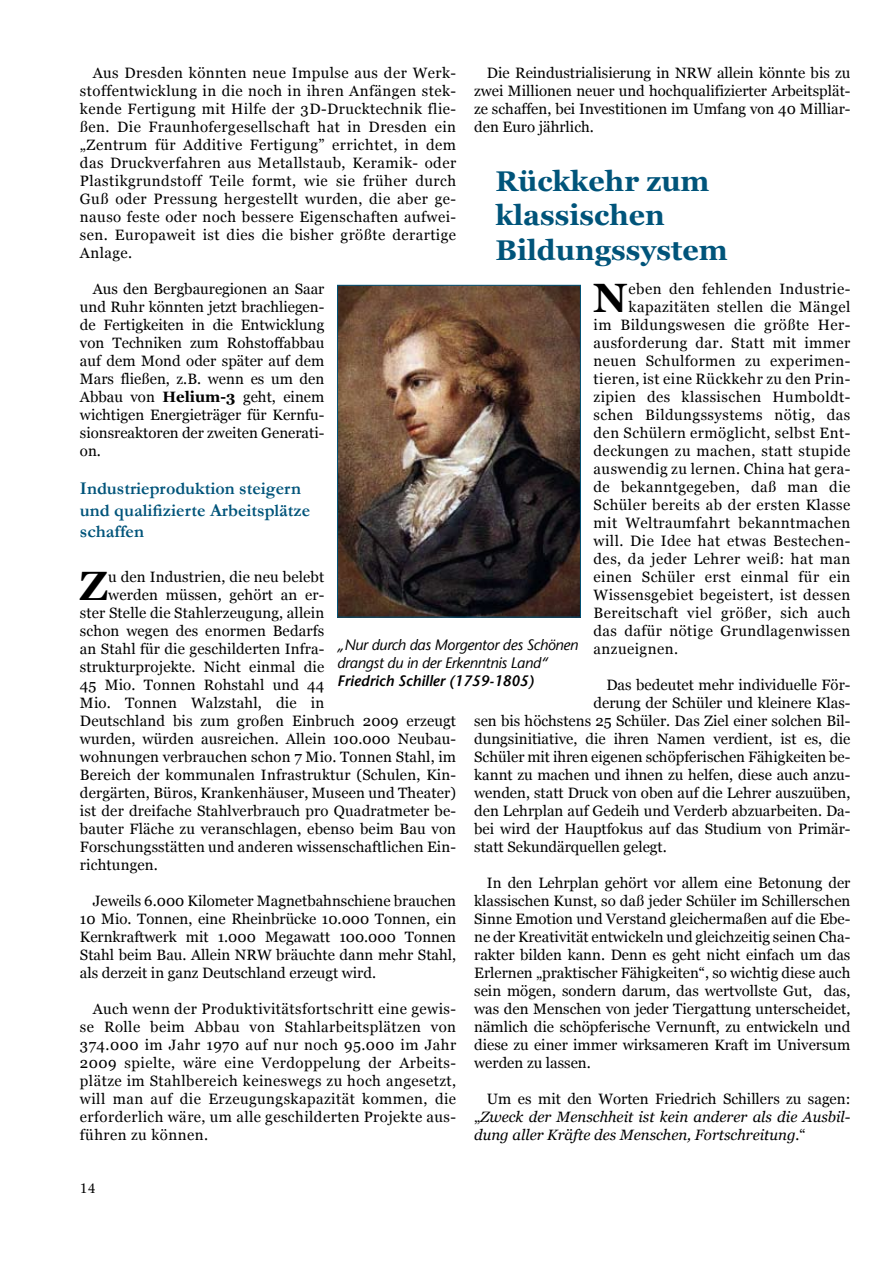
<style>
.page{position:relative;width:893px;height:1263px;background:#fff}
.page>*{position:absolute;margin:0;border:0;box-sizing:border-box;transform-origin:0 0}
.t1{font:700 40.95px "Georgia";color:#000}
.t2{font:700 28.5px/34.2px "Georgia";color:#00547a}
.t3{font:700 18px/21.6px "Garamond";color:#00547a}
.t4{font:15px/18px "Georgia";letter-spacing:.01em;color:#000;text-align:justify}
.t5{font:15px "Georgia";letter-spacing:.03em;color:#000}
.t6{font:italic 15px/18px "Georgia";color:#000;text-align:justify}
.t7{font:italic 15px/18px "Stone Sans LT";letter-spacing:-.02em;color:#000}
.t8{font:13.5px "Stone Serif LT";color:#000}
.s1{font-weight:700}
.s2{font-style:normal}
.s3{font-weight:600}
</style>
<div class="page">
<img style="left:339px;top:287px;width:240px;height:328px">
<div style="left:337px;top:285px;width:244px;height:332px;border:1px solid #00547a"></div>
<p class="t4" style="left:80px;top:63px;width:378px;text-indent:13px">Aus Dresden könnten neue Impulse aus der Werk&shy;stoffentwicklung in die noch in ihren Anfängen stec&shy;kende Fertigung mit Hilfe der 3D-Drucktechnik flie&shy;ßen. Die Fraunhofergesellschaft hat in Dresden ein „Zentrum für Additive Fertigung” errichtet, in dem das Druckverfahren aus Metallstaub, Keramik- oder Plastikgrundstoff Teile formt, wie sie früher durch Guß oder Pressung hergestellt wurden, die aber ge&shy;nauso feste oder noch bessere Eigenschaften aufwei&shy;sen. Europaweit ist dies die bisher größte derartige Anlage.</p>
<p class="t4" style="left:80px;top:279px;width:246px;text-indent:13px">Aus den Bergbauregionen an Saar und Ruhr könnten jetzt brachliegen&shy;de Fertigkeiten in die Entwicklung von Techniken zum Rohstoffabbau auf dem Mond oder später auf dem Mars fließen, z.B. wenn es um den Abbau von <span class="s1">Helium-3</span> geht, einem wichtigen Energieträger für Kernfu&shy;sionsreaktoren der zweiten Generati&shy;on.</p>
<p class="t3" style="left:80px;top:478px;width:232px">Industrieproduktion steigern und qualifizierte Arbeitsplätze schaffen</p>
<p class="t1" style="left:80px;top:562px;width:30px">Z</p>
<p class="t4" style="left:108px;top:567px;width:218px">u den Industrien, die neu belebt</p>
<p class="t4" style="left:474px;top:63px;width:378px;text-indent:13px">Die Reindustrialisierung in NRW allein könnte bis zu zwei Millionen neuer und hochqualifizierter Arbeitsplät&shy;ze schaffen, bei Investitionen im Umfang von 40 Milliar&shy;den Euro jährlich.</p>
<p class="t2" style="left:495px;top:164px;width:234px">Rückkehr zum klassischen<br>Bildungssystem</p>
<p class="t1" style="left:593px;top:274px;width:36px">N</p>
<p class="t5" style="left:629px;top:280px;width:223px">eben den fehlenden Industrie-</p>
<p class="t5" style="left:629px;top:298px;width:223px">kapazitäten stellen die Mängel</p>
<p class="t5" style="left:594px;top:316px;width:258px">im Bildungswesen die größte Her-</p>
<p class="t5" style="left:594px;top:334px;width:258px">ausforderung dar. Statt mit immer</p>
<p class="t5" style="left:594px;top:352px;width:258px">neuen Schulformen zu experimen-</p>
<p class="t5" style="left:594px;top:370px;width:258px">tieren, ist eine Rückkehr zu den Prin-</p>
<p class="t5" style="left:594px;top:388px;width:258px">zipien des klassischen Humboldt-</p>
<p class="t5" style="left:594px;top:406px;width:258px">schen Bildungssystems nötig, das</p>
<p class="t5" style="left:594px;top:424px;width:258px">den Schülern ermöglicht, selbst Ent-</p>
<p class="t5" style="left:594px;top:442px;width:258px">deckungen zu machen, statt stupide</p>
<p class="t5" style="left:594px;top:460px;width:258px">auswendig zu lernen. China hat gera-</p>
<p class="t5" style="left:594px;top:478px;width:258px">de bekanntgegeben, daß man die</p>
<p class="t5" style="left:594px;top:496px;width:258px">Schüler bereits ab der ersten Klasse</p>
<p class="t5" style="left:594px;top:514px;width:258px">mit Weltraumfahrt bekanntmachen</p>
<p class="t5" style="left:594px;top:532px;width:258px">will. Die Idee hat etwas Bestechen-</p>
<p class="t5" style="left:594px;top:550px;width:258px">des, da jeder Lehrer weiß: hat man</p>
<p class="t5" style="left:594px;top:568px;width:258px">einen Schüler erst einmal für ein</p>
<p class="t5" style="left:594px;top:586px;width:258px">Wissensgebiet begeistert, ist dessen</p>
<p class="t5" style="left:594px;top:604px;width:258px">Bereitschaft viel größer, sich auch</p>
<p class="t5" style="left:594px;top:622px;width:258px">das dafür nötige Grundlagenwissen</p>
<p class="t5" style="left:594px;top:640px;width:86px">anzueignen.</p>
<p class="t4" style="left:606px;top:675px;width:246px">Das bedeutet mehr individuelle För-</p>
<p class="t4" style="left:594px;top:693px;width:258px">derung der Schüler und kleinere Klas-</p>
<p class="t4" style="left:474px;top:711px;width:378px">sen bis höchstens 25 Schüler. Das Ziel einer solchen Bil-</p>
<p class="t4" style="left:474px;top:729px;width:378px">dungsinitiative, die ihren Namen verdient, ist es, die</p>
<p class="t4" style="left:474px;top:747px;width:378px">Schüler mit ihren eigenen schöpferischen Fähigkeiten be-</p>
<p class="t4" style="left:474px;top:765px;width:378px">kannt zu machen und ihnen zu helfen, diese auch anzu-</p>
<p class="t4" style="left:474px;top:783px;width:378px">wenden, statt Druck von oben auf die Lehrer auszuüben,</p>
<p class="t4" style="left:474px;top:801px;width:378px">den Lehrplan auf Gedeih und Verderb abzuarbeiten. Da-</p>
<p class="t4" style="left:474px;top:819px;width:378px">bei wird der Hauptfokus auf das Studium von Primär-</p>
<p class="t4" style="left:474px;top:837px;width:194px">statt Sekundärquellen gelegt.</p>
<p class="t4" style="left:474px;top:873px;width:378px;text-indent:13px">In den Lehrplan gehört vor allem eine Betonung der klassischen Kunst, so daß jeder Schüler im Schillerschen Sinne Emotion und Verstand gleichermaßen auf die Ebe&shy;ne der Kreativität entwickeln und gleichzeitig seinen Cha&shy;rakter bilden kann. Denn es geht nicht einfach um das Erlernen „praktischer Fähigkeiten“, so wichtig diese auch sein mögen, sondern darum, das wertvollste Gut, das, was den Menschen von jeder Tiergattung unterscheidet, nämlich die schöpferische Vernunft, zu entwickeln und diese zu einer immer wirksameren Kraft im Universum werden zu lassen.</p>
<p class="t6" style="left:474px;top:1089px;width:378px;text-indent:13px"><span class="s2">Um es mit den Worten Friedrich Schillers zu sagen: „</span>Zweck der Menschheit ist kein anderer als die Ausbil&shy;dung aller Kräfte des Menschen, Fortschreitung.<span class="s2">“</span></p>
<p class="t4" style="left:108px;top:585px;width:218px">werden müssen, gehört an er-</p>
<p class="t4" style="left:80px;top:603px;width:246px">ster Stelle die Stahlerzeugung, allein</p>
<p class="t4" style="left:80px;top:621px;width:246px">schon wegen des enormen Bedarfs</p>
<p class="t4" style="left:80px;top:639px;width:246px">an Stahl für die geschilderten Infra-</p>
<p class="t4" style="left:80px;top:657px;width:246px">strukturprojekte. Nicht einmal die</p>
<p class="t4" style="left:80px;top:675px;width:246px">45 Mio. Tonnen Rohstahl und 44</p>
<p class="t4" style="left:80px;top:693px;width:246px">Mio. Tonnen Walzstahl, die in</p>
<p class="t4" style="left:80px;top:711px;width:378px">Deutschland bis zum großen Einbruch 2009 erzeugt</p>
<p class="t4" style="left:80px;top:729px;width:378px">wurden, würden ausreichen. Allein 100.000 Neubau-</p>
<p class="t4" style="left:80px;top:747px;width:378px">wohnungen verbrauchen schon 7 Mio. Tonnen Stahl, im</p>
<p class="t4" style="left:80px;top:765px;width:378px">Bereich der kommunalen Infrastruktur (Schulen, Kin-</p>
<p class="t4" style="left:80px;top:783px;width:378px">dergärten, Büros, Krankenhäuser, Museen und Theater)</p>
<p class="t4" style="left:80px;top:801px;width:378px">ist der dreifache Stahlverbrauch pro Quadratmeter be-</p>
<p class="t4" style="left:80px;top:819px;width:378px">bauter Fläche zu veranschlagen, ebenso beim Bau von</p>
<p class="t4" style="left:80px;top:837px;width:378px">Forschungsstätten und anderen wissenschaftlichen Ein-</p>
<p class="t4" style="left:80px;top:855px;width:80px">richtungen.</p>
<p class="t4" style="left:80px;top:891px;width:378px;text-indent:13px">Jeweils 6.000 Kilometer Magnetbahnschiene brauchen 10 Mio. Tonnen, eine Rheinbrücke 10.000 Tonnen, ein Kernkraftwerk mit 1.000 Megawatt 100.000 Tonnen Stahl beim Bau. Allein NRW bräuchte dann mehr Stahl, als derzeit in ganz Deutschland erzeugt wird.</p>
<p class="t4" style="left:80px;top:999px;width:378px;text-indent:13px">Auch wenn der Produktivitätsfortschritt eine gewis&shy;se Rolle beim Abbau von Stahlarbeitsplätzen von 374.000 im Jahr 1970 auf nur noch 95.000 im Jahr 2009 spielte, wäre eine Verdoppelung der Arbeits&shy;plätze im Stahlbereich keineswegs zu hoch angesetzt, will man auf die Erzeugungskapazität kommen, die erforderlich wäre, um alle geschilderten Projekte aus&shy;führen zu können.</p>
<p class="t7" style="left:337px;top:636px;width:243px">„Nur durch das Morgentor des Schönen drangst du in der Erkenntnis Land“<br><span class="s3">Friedrich Schiller (1759-1805)</span></p>
<p class="t8" style="left:80px;top:1180px;width:17px">14</p>
</div>
